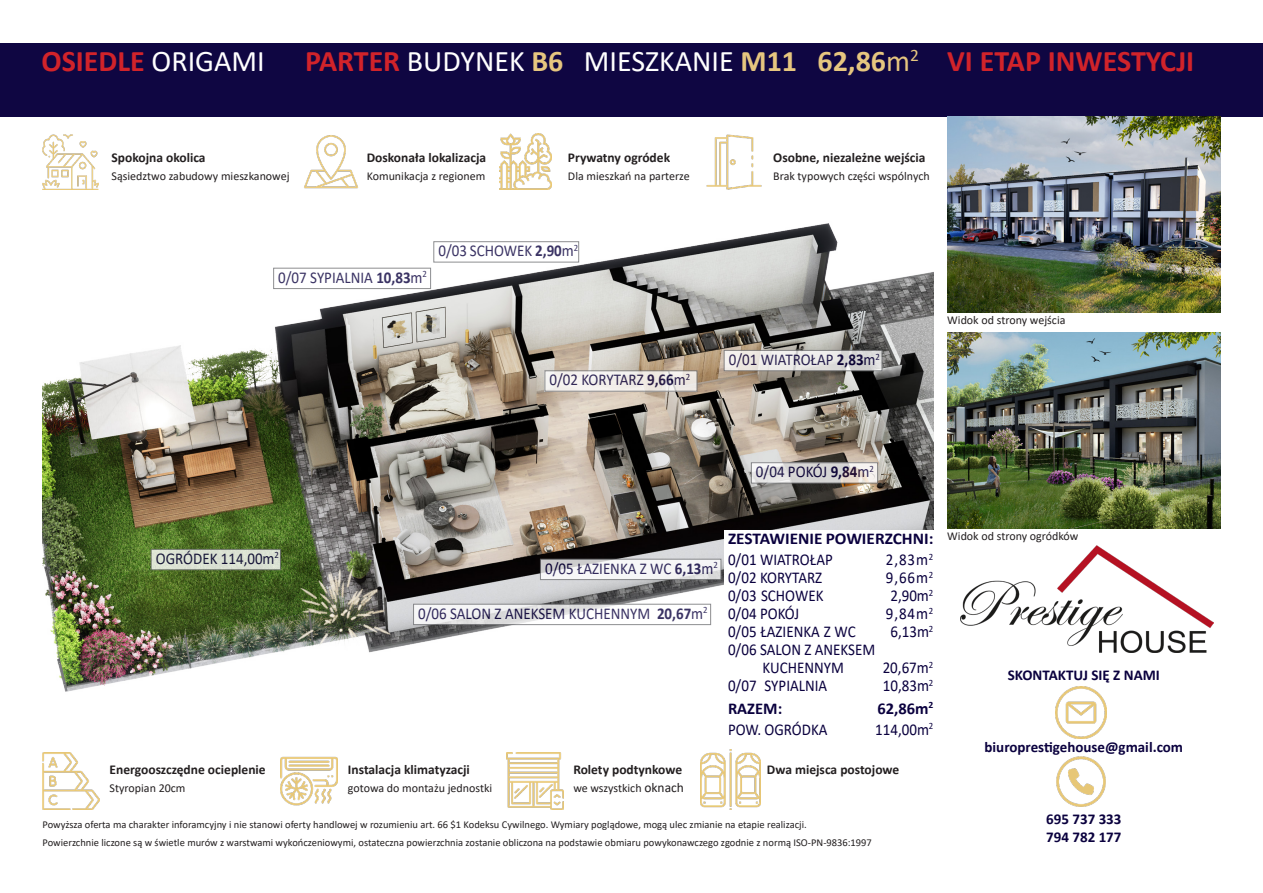
<style>
.page{position:relative;width:1263px;height:893px;background:#fff}
.page>*{position:absolute;margin:0;border:0;box-sizing:border-box;transform-origin:0 0}
.t1{font:30px "Calibri";color:#fff}
.t2{font:700 30px "Calibri";color:#d1232a}
.t3{font:17.55px "Calibri";color:#e6c67f}
.opis_pokoi{font:16.5px/18px "Calibri";color:#0a003e;text-align:center;scale:.91 1}
.opis_pokoi-2{font:700 16.5px "Calibri";color:#0a003e;scale:1.05 1}
.opis_pokoi-3{font:700 16.5px "Calibri";color:#0a003e}
.t4{font:700 15px "Calibri";color:#0a003e}
.t5{font:700 13.5px "Calibri";color:#231f20}
.t6{font:12px "Calibri";color:#231f20}
.t7{font:10.5px "Calibri";color:#231f20}
.s1{font-weight:400;color:#fff}
.s2{font-weight:700;color:#d1232a}
.s3{font-weight:700;color:#e6c67f}
.s4{color:#e6c67f}
.s5{font-weight:700}
.s6{font-size:13.5px}
</style>
<div class="page">
<div style="left:0;top:44px;width:1263px;height:73px;background:#0a003e"></div>
<img style="left:43px;top:223px;width:890px;height:469px">
<img style="left:947px;top:117px;width:273px;height:196px">
<img style="left:947px;top:333px;width:273px;height:196px">
<img style="left:960px;top:546px;width:254px;height:106px">
<img style="left:304px;top:135px;width:54px;height:54px">
<img style="left:43px;top:134px;width:56px;height:56px">
<img style="left:500px;top:133px;width:52px;height:57px">
<img style="left:706px;top:134px;width:56px;height:56px">
<img style="left:1055px;top:687px;width:52px;height:51px">
<img style="left:1056px;top:756px;width:50px;height:51px">
<img style="left:281px;top:756px;width:57px;height:50px">
<img style="left:506px;top:752px;width:57px;height:57px">
<img style="left:43px;top:752px;width:57px;height:57px">
<img style="left:700px;top:750px;width:60px;height:60px">
<svg style="left:415px;top:606px;width:294px;height:17px"></svg>
<div style="left:413px;top:604px;width:298px;height:21px;border:1px solid #717275"></div>
<svg style="left:726px;top:352px;width:154px;height:17px;fill:#ece9e7"></svg>
<div style="left:724px;top:350px;width:158px;height:21px;border:1px solid #717275"></div>
<svg style="left:546px;top:372px;width:149px;height:18px;fill:#f2efeb"></svg>
<div style="left:544px;top:370px;width:153px;height:22px;border:1px solid #717275"></div>
<svg style="left:753px;top:464px;width:123px;height:17px"></svg>
<div style="left:751px;top:462px;width:127px;height:21px;border:1px solid #717275"></div>
<div style="left:151px;top:549px;width:129px;height:21px;background:#dbe2d3"></div>
<div style="left:151px;top:549px;width:130px;height:21px;border:1px solid #717275"></div>
<svg style="left:542px;top:561px;width:177px;height:17px;fill:#f6f6f7"></svg>
<div style="left:540px;top:559px;width:181px;height:21px;border:1px solid #717275"></div>
<div style="left:274px;top:268px;width:157px;height:21px;background:#fff"></div>
<div style="left:273px;top:268px;width:158px;height:21px;border:1px solid #717275"></div>
<div style="left:434px;top:242px;width:145px;height:20px;background:#fff"></div>
<div style="left:433px;top:241px;width:146px;height:21px;border:1px solid #717275"></div>
<div style="left:724px;top:530px;width:209px;height:218px;background:#fff"></div>
<p class="t3" style="left:910px;top:43px;width:10px">2</p>
<p class="t2" style="left:41px;top:40px;width:225px">OSIEDLE <span class="s1">ORIGAMI</span></p>
<p class="t1" style="left:305px;top:41px;width:606px"><span class="s2">PARTER</span> BUDYNEK <span class="s3">B6</span> MIESZKANIE <span class="s3">M11 62,86</span><span class="s4">m</span></p>
<p class="t2" style="left:947px;top:40px;width:249px">VI ETAP INWESTYCJI</p>
<p class="t5" style="left:111px;top:148px;width:96px">Spokojna okolica</p>
<p class="t6" style="left:111px;top:168px;width:180px">Sąsiedztwo zabudowy mieszkanowej</p>
<p class="t5" style="left:367px;top:148px;width:121px">Doskonała lokalizacja</p>
<p class="t6" style="left:367px;top:168px;width:120px">Komunikacja z regionem</p>
<p class="t5" style="left:568px;top:148px;width:104px">Prywatny ogródek</p>
<p class="t6" style="left:568px;top:168px;width:123px">Dla mieszkań na parterze</p>
<p class="opis_pokoi" style="left:438px;top:241px;width:155px">0/03 SCHOWEK <span class="s5">2,90</span>m<sup>2</sup></p>
<p class="opis_pokoi" style="left:278px;top:268px;width:165px">0/07 SYPIALNIA <span class="s5">10,83</span>m<sup>2</sup></p>
<p class="opis_pokoi" style="left:549px;top:371px;width:156px">0/02 KORYTARZ <span class="s5">9,66</span>m<sup>2</sup></p>
<p class="t5" style="left:773px;top:148px;width:154px">Osobne, niezależne wejścia</p>
<p class="t6" style="left:773px;top:168px;width:158px">Brak typowych części wspólnych</p>
<p class="opis_pokoi" style="left:729px;top:350px;width:168px">0/01 WIATROŁAP <span class="s5">2,83</span>m<sup>2</sup></p>
<p class="t6" style="left:947px;top:312px;width:120px">Widok od strony wejścia</p>
<p class="opis_pokoi" style="left:756px;top:462px;width:131px">0/04 POKÓJ <span class="s5">9,84</span>m<sup>2</sup></p>
<p class="opis_pokoi" style="left:156px;top:549px;width:137px">OGRÓDEK 114,00m<sup>2</sup></p>
<p class="t5" style="left:110px;top:760px;width:158px">Energooszczędne ocieplenie</p>
<p class="t6" style="left:110px;top:780px;width:77px">Styropian 20cm</p>
<p class="opis_pokoi" style="left:545px;top:559px;width:191px">0/05 ŁAZIENKA Z WC <span class="s5">6,13</span>m<sup>2</sup></p>
<p class="opis_pokoi" style="left:418px;top:604px;width:320px">0/06 SALON Z ANEKSEM KUCHENNYM <span class="s5">20,67</span>m<sup>2</sup></p>
<p class="opis_pokoi-2" style="left:728px;top:527px;width:197px">ZESTAWIENIE POWIERZCHNI:</p>
<p class="opis_pokoi" style="left:728px;top:550px;width:117px">0/01 WIATROŁAP</p>
<p class="opis_pokoi" style="left:886px;top:550px;width:54px">2,83m<sup>2</sup></p>
<p class="opis_pokoi" style="left:728px;top:568px;width:105px">0/02 KORYTARZ</p>
<p class="opis_pokoi" style="left:886px;top:568px;width:54px">9,66m<sup>2</sup></p>
<p class="opis_pokoi" style="left:728px;top:586px;width:106px">0/03 SCHOWEK</p>
<p class="opis_pokoi" style="left:890px;top:586px;width:49px">2,90m<sup>2</sup></p>
<p class="opis_pokoi" style="left:728px;top:604px;width:80px">0/04 POKÓJ</p>
<p class="opis_pokoi" style="left:886px;top:604px;width:54px">9,84m<sup>2</sup></p>
<p class="opis_pokoi" style="left:728px;top:622px;width:142px">0/05 ŁAZIENKA Z WC</p>
<p class="opis_pokoi" style="left:890px;top:622px;width:49px">6,13m<sup>2</sup></p>
<p class="opis_pokoi" style="left:728px;top:640px;width:163px">0/06 SALON Z ANEKSEM<br>KUCHENNYM</p>
<p class="opis_pokoi" style="left:883px;top:658px;width:57px">20,67m<sup>2</sup></p>
<p class="opis_pokoi" style="left:728px;top:676px;width:111px">0/07 SYPIALNIA</p>
<p class="opis_pokoi" style="left:883px;top:676px;width:57px">10,83m<sup>2</sup></p>
<p class="opis_pokoi-3" style="left:728px;top:697px;width:56px">RAZEM:</p>
<p class="opis_pokoi-3" style="left:877px;top:697px;width:58px">62,86m<sup>2</sup></p>
<p class="opis_pokoi" style="left:728px;top:720px;width:111px">POW. OGRÓDKA</p>
<p class="opis_pokoi" style="left:875px;top:720px;width:65px">114,00m<sup>2</sup></p>
<p class="t5" style="left:348px;top:760px;width:123px">Instalacja klimatyzacji</p>
<p class="t6" style="left:348px;top:780px;width:146px">gotowa do montażu jednostki</p>
<p class="t5" style="left:573px;top:760px;width:110px">Rolety podtynkowe</p>
<p class="t6" style="left:573px;top:780px;width:112px">we wszystkich <span class="s6">oknach</span></p>
<p class="t5" style="left:767px;top:760px;width:134px">Dwa miejsca postojowe</p>
<p class="t7" style="left:43px;top:817px;width:766px">Powyższa oferta ma charakter inforamcyjny i nie stanowi oferty handlowej w rozumieniu art. 66 $1 Kodeksu Cywilnego. Wymiary poglądowe, mogą ulec zmianie na etapie realizacji.</p>
<p class="t7" style="left:43px;top:835px;width:831px">Powierzchnie liczone są w świetle murów z warstwami wykończeniowymi, ostateczna powierzchnia zostanie obliczona na podstawie obmiaru powykonawczego zgodnie z normą ISO-PN-9836:1997</p>
<p class="t6" style="left:947px;top:528px;width:133px">Widok od strony ogródków</p>
<p class="t4" style="left:1008px;top:664px;width:153px">SKONTAKTUJ SIĘ Z NAMI</p>
<p class="t4" style="left:984px;top:736px;width:200px">biuroprestigehouse@gmail.com</p>
<p class="t4" style="left:1046px;top:808px;width:77px">695 737 333</p>
<p class="t4" style="left:1046px;top:826px;width:77px">794 782 177</p>
</div>
